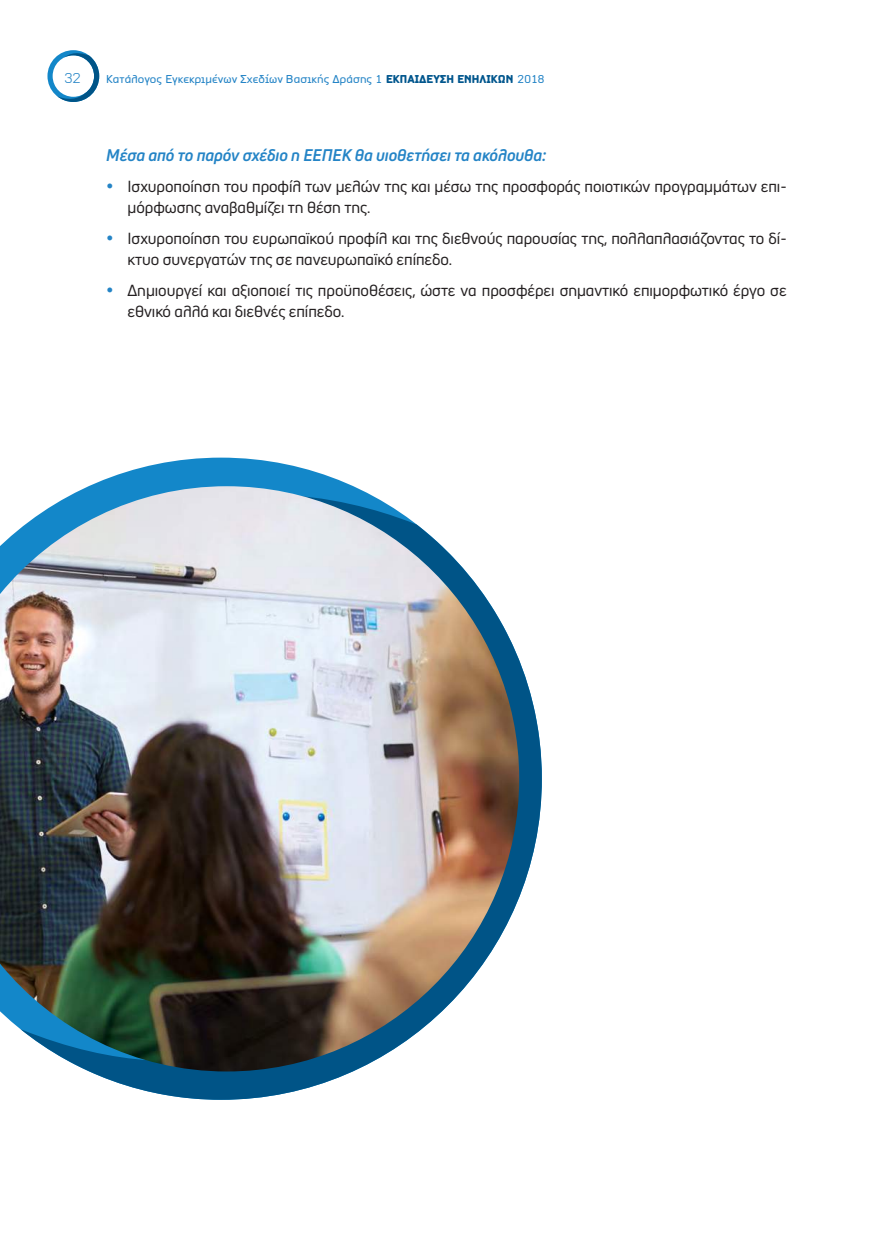
<style>
.page{position:relative;width:893px;height:1234px;background:#fff}
.page>*{position:absolute;margin:0;border:0;box-sizing:border-box;transform-origin:0 0}
.t1{font:italic 700 16.5px "Uni Neue";letter-spacing:-.005em;color:#2484c6}
.t2{font:15.75px/21.8px "Uni Neue";letter-spacing:-.005em;color:#231f20}
.t3{font:300 15px "CF Armadillo Std";color:#2484c6}
.t4{font:500 12px "CF Armadillo Std";letter-spacing:.005em;color:#2484c6}
.s1{font-weight:700;color:#00568d}
.s2{color:#2484c6}
</style>
<div class="page">
<svg style="left:47px;top:50px;width:52px;height:52px"></svg>
<svg style="left:88px;top:457px;width:454px;height:643px"></svg>
<img style="left:0;top:486px;width:519px;height:585px">
<p class="t3" style="left:64px;top:70px;width:18px">32</p>
<p class="t4" style="left:106px;top:72px;width:440px">Κατάλογος Εγκεκριμένων Σχεδίων Βασικής Δράσης 1 <span class="s1">ΕΚΠΑΊΔΕΥΣΗ ΕΝΗΛΊΚΩΝ</span> 2018</p>
<p class="t1" style="left:106px;top:145px;width:442px">Μέσα από το παρόν σχέδιο η ΕΕΠΕΚ θα υιοθετήσει τα ακόλουθα:</p>
<p class="t2" style="left:128px;top:175px;width:661px;text-indent:-21px"><span class="s2">••</span> Ισχυροποίηση του προφίλ των μελών της και μέσω της προσφοράς ποιοτικών προγραμμάτων επι&shy;μόρφωσης αναβαθμίζει τη θέση της.</p>
<p class="t2" style="left:128px;top:227px;width:661px;text-indent:-21px"><span class="s2">••</span> Ισχυροποίηση του ευρωπαϊκού προφίλ και της διεθνούς παρουσίας της, πολλαπλασιάζοντας το δί&shy;κτυο συνεργατών της σε πανευρωπαϊκό επίπεδο.</p>
<p class="t2" style="left:128px;top:279px;width:661px;text-indent:-21px"><span class="s2">••</span> Δημιουργεί και αξιοποιεί τις προϋποθέσεις, ώστε να προσφέρει σημαντικό επιμορφωτικό έργο σε εθνικό αλλά και διεθνές επίπεδο.</p>
</div>
